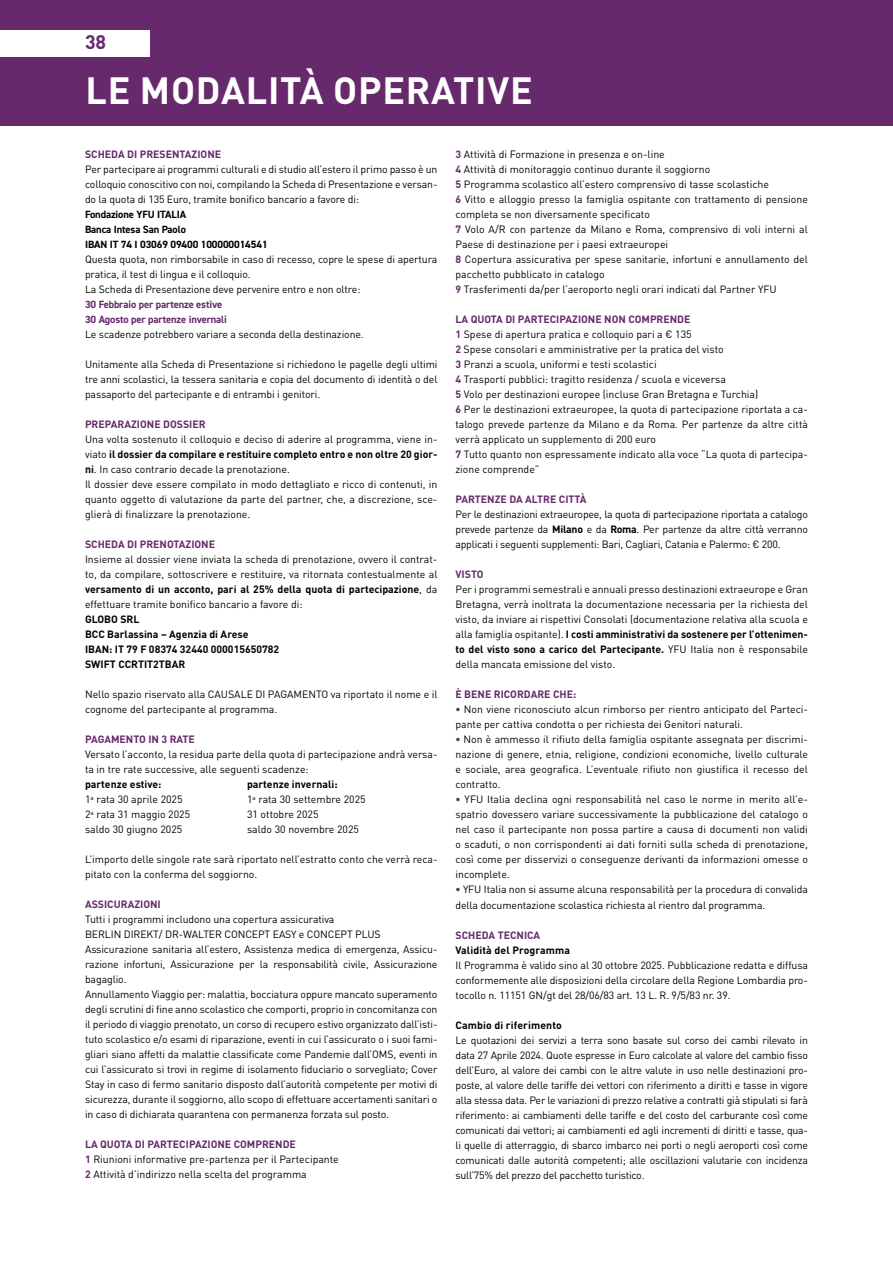
<style>
.page{position:relative;width:893px;height:1263px;background:#fff}
.page>*{position:absolute;margin:0;border:0;box-sizing:border-box;transform-origin:0 0}
.t1{font:700 37.5px "DIN Pro";letter-spacing:.02em;color:#fff}
.t2{font:700 19.5px "DIN Pro";color:#66296b}
.t3{font:10.5px/15px "DIN Pro";letter-spacing:-.01em;color:#000}
.t4{font:700 10.5px/15px "DIN Pro";color:#000}
.t5{font:700 10.5px "DIN Pro";color:#66296b}
.t6{font:700 10.5px/15px "DIN2014";letter-spacing:-.01em;color:#000}
.t7{font:700 10.5px/15px "DIN2014";letter-spacing:-.01em;color:#66296b}
.s1{font-weight:700}
.s2{font-weight:700;color:#66296b}
</style>
<div class="page">
<div style="left:0;top:0;width:893px;height:125px;background:#66296b"></div>
<div style="left:0;top:30px;width:149px;height:26px;background:#fff"></div>
<h2 class="t2" style="left:85px;top:26px;width:23px">38</h2>
<h1 class="t1" style="left:85px;top:59px;width:449px">LE MODALITÀ OPERATIVE</h1>
<p class="t5" style="left:85px;top:146px;width:138px">SCHEDA DI PRESENTAZIONE</p>
<p class="t3" style="left:85px;top:161px;width:354px;text-align:justify">Per partecipare ai programmi culturali e di studio all’estero il primo passo è un colloquio conoscitivo con noi, compilando la Scheda di Presentazione e versan&shy;do la quota di 135 Euro, tramite bonifico bancario a favore di:</p>
<p class="t6" style="left:85px;top:207px;width:184px">Fondazione YFU ITALIA<br>Banca Intesa San Paolo<br>IBAN IT 74 I 03069 09400 100000014541</p>
<p class="t3" style="left:85px;top:251px;width:354px">Questa quota, non rimborsabile in caso di recesso, copre le spese di apertura pratica, il test di lingua e il colloquio.<br>La Scheda di Presentazione deve pervenire entro e non oltre:</p>
<p class="t7" style="left:85px;top:297px;width:143px">30 Febbraio per partenze estive<br>30 Agosto per partenze invernali</p>
<p class="t3" style="left:85px;top:326px;width:280px">Le scadenze potrebbero variare a seconda della destinazione.</p>
<p class="t3" style="left:85px;top:356px;width:354px;text-align:justify">Unitamente alla Scheda di Presentazione si richiedono le pagelle degli ultimi tre anni scolastici, la tessera sanitaria e copia del documento di identità o del passaporto del partecipante e di entrambi i genitori.</p>
<p class="t5" style="left:85px;top:416px;width:122px">PREPARAZIONE DOSSIER</p>
<p class="t3" style="left:85px;top:431px;width:354px">Una volta sostenuto il colloquio e deciso di aderire al programma, viene in&shy;viato <span class="s1">il dossier da compilare e restituire completo entro e non oltre 20 gior&shy;ni</span>. In caso contrario decade la prenotazione.<br>Il dossier deve essere compilato in modo dettagliato e ricco di contenuti, in quanto oggetto di valutazione da parte del partner, che, a discrezione, sce&shy;glierà di finalizzare la prenotazione.</p>
<p class="t5" style="left:85px;top:536px;width:132px">SCHEDA DI PRENOTAZIONE</p>
<p class="t3" style="left:85px;top:551px;width:354px;text-align:justify">Insieme al dossier viene inviata la scheda di prenotazione, ovvero il contrat&shy;to, da compilare, sottoscrivere e restituire, va ritornata contestualmente al <span class="s1">versamento di un acconto, pari al 25% della quota di partecipazione</span>, da effettuare tramite bonifico bancario a favore di:</p>
<p class="t4" style="left:85px;top:611px;width:196px">GLOBO SRL<br>BCC Barlassina – Agenzia di Arese<br>IBAN: IT 79 F 08374 32440 000015650782<br>SWIFT CCRTIT2TBAR</p>
<p class="t3" style="left:85px;top:687px;width:354px">Nello spazio riservato alla CAUSALE DI PAGAMENTO va riportato il nome e il cognome del partecipante al programma.</p>
<p class="t5" style="left:85px;top:731px;width:111px">PAGAMENTO IN 3 RATE</p>
<p class="t3" style="left:85px;top:747px;width:354px">Versato l’acconto, la residua parte della quota di partecipazione andrà versa&shy;ta in tre rate successive, alle seguenti scadenze:</p>
<p class="t4" style="left:85px;top:776px;width:78px">partenze estive:</p>
<p class="t4" style="left:247px;top:776px;width:92px">partenze invernali:</p>
<p class="t3" style="left:85px;top:791px;width:99px">1<sup>a</sup> rata 30 aprile 2025</p>
<p class="t3" style="left:247px;top:791px;width:120px">1<sup>a</sup> rata 30 settembre 2025</p>
<p class="t3" style="left:85px;top:806px;width:107px">2<sup>a</sup> rata 31 maggio 2025</p>
<p class="t3" style="left:247px;top:806px;width:73px">31 ottobre 2025</p>
<p class="t3" style="left:85px;top:821px;width:99px">saldo 30 giugno 2025</p>
<p class="t3" style="left:247px;top:821px;width:113px">saldo 30 novembre 2025</p>
<p class="t3" style="left:85px;top:851px;width:354px">L’importo delle singole rate sarà riportato nell’estratto conto che verrà reca&shy;pitato con la conferma del soggiorno.</p>
<p class="t5" style="left:85px;top:896px;width:77px">ASSICURAZIONI</p>
<p class="t3" style="left:85px;top:911px;width:354px">Tutti i programmi includono una copertura assicurativa<br>BERLIN DIREKT/ DR-WALTER CONCEPT EASY e CONCEPT PLUS Assicurazione sanitaria all’estero, Assistenza medica di emergenza, Assicu&shy;razione infortuni, Assicurazione per la responsabilità civile, Assicurazione bagaglio.<br>Annullamento Viaggio per: malattia, bocciatura oppure mancato superamento degli scrutini di fine anno scolastico che comporti, proprio in concomitanza con il periodo di viaggio prenotato, un corso di recupero estivo organizzato dall’isti&shy;tuto scolastico e/o esami di riparazione, eventi in cui l’assicurato o i suoi fami&shy;gliari siano affetti da malattie classificate come Pandemie dall’OMS, eventi in cui l’assicurato si trovi in regime di isolamento fiduciario o sorvegliato; Cover Stay in caso di fermo sanitario disposto dall’autorità competente per motivi di sicurezza, durante il soggiorno, allo scopo di effettuare accertamenti sanitari o in caso di dichiarata quarantena con permanenza forzata sul posto.</p>
<p class="t3" style="left:85px;top:1136px;width:255px"><span class="s2">LA QUOTA DI PARTECIPAZIONE COMPRENDE<br>1</span> Riunioni informative pre-partenza per il Partecipante<br><span class="s2">2</span> Attività d’indirizzo nella scelta del programma</p>
<p class="t3" style="left:455px;top:146px;width:354px"><span class="s2">3</span> Attività di Formazione in presenza e on-line<br><span class="s2">4</span> Attività di monitoraggio continuo durante il soggiorno<br><span class="s2">5</span> Programma scolastico all’estero comprensivo di tasse scolastiche<br><span class="s2">6</span> Vitto e alloggio presso la famiglia ospitante con trattamento di pensione completa se non diversamente specificato<br><span class="s2">7</span> Volo A/R con partenze da Milano e Roma, comprensivo di voli interni al Paese di destinazione per i paesi extraeuropei<br><span class="s2">8</span> Copertura assicurativa per spese sanitarie, infortuni e annullamento del pacchetto pubblicato in catalogo<br><span class="s2">9</span> Trasferimenti da/per l’aeroporto negli orari indicati dal Partner YFU</p>
<p class="t3" style="left:455px;top:312px;width:354px"><span class="s2">LA QUOTA DI PARTECIPAZIONE NON COMPRENDE<br>1</span> Spese di apertura pratica e colloquio pari a € 135<br><span class="s2">2</span> Spese consolari e amministrative per la pratica del visto<br><span class="s2">3</span> Pranzi a scuola, uniformi e testi scolastici<br><span class="s2">4</span> Trasporti pubblici: tragitto residenza / scuola e viceversa<br><span class="s2">5</span> Volo per destinazioni europee (incluse Gran Bretagna e Turchia)<br><span class="s2">6</span> Per le destinazioni extraeuropee, la quota di partecipazione riportata a ca&shy;talogo prevede partenze da Milano e da Roma. Per partenze da altre città verrà applicato un supplemento di 200 euro<br><span class="s2">7</span> Tutto quanto non espressamente indicato alla voce “La quota di partecipa&shy;zione comprende”</p>
<p class="t5" style="left:455px;top:491px;width:132px">PARTENZE DA ALTRE CITTÀ</p>
<p class="t3" style="left:455px;top:507px;width:354px;text-align:justify">Per le destinazioni extraeuropee, la quota di partecipazione riportata a catalogo prevede partenze da <span class="s1">Milano</span> e da <span class="s1">Roma</span>. Per partenze da altre città verranno applicati i seguenti supplementi: Bari, Cagliari, Catania e Palermo: € 200.</p>
<p class="t5" style="left:455px;top:566px;width:30px">VISTO</p>
<p class="t3" style="left:455px;top:582px;width:354px;text-align:justify">Per i programmi semestrali e annuali presso destinazioni extraeurope e Gran Bretagna, verrà inoltrata la documentazione necessaria per la richiesta del visto, da inviare ai rispettivi Consolati (documentazione relativa alla scuola e alla famiglia ospitante). <span class="s1">I costi amministrativi da sostenere per l’ottenimen&shy;to del visto sono a carico del Partecipante.</span> YFU Italia non è responsabile della mancata emissione del visto.</p>
<p class="t5" style="left:455px;top:686px;width:122px">È BENE RICORDARE CHE:</p>
<p class="t3" style="left:455px;top:702px;width:354px"><span class="s2">•</span> Non viene riconosciuto alcun rimborso per rientro anticipato del Parteci&shy;pante per cattiva condotta o per richiesta dei Genitori naturali.</p>
<p class="t3" style="left:455px;top:732px;width:354px;text-align:justify"><span class="s2">•</span> Non è ammesso il rifiuto della famiglia ospitante assegnata per discrimi&shy;nazione di genere, etnia, religione, condizioni economiche, livello culturale e sociale, area geografica. L’eventuale rifiuto non giustifica il recesso del contratto.</p>
<p class="t3" style="left:455px;top:792px;width:354px;text-align:justify"><span class="s2">•</span> YFU Italia declina ogni responsabilità nel caso le norme in merito all’e&shy;spatrio dovessero variare successivamente la pubblicazione del catalogo o nel caso il partecipante non possa partire a causa di documenti non validi o scaduti, o non corrispondenti ai dati forniti sulla scheda di prenotazione, così come per disservizi o conseguenze derivanti da informazioni omesse o incomplete.</p>
<p class="t3" style="left:455px;top:882px;width:354px"><span class="s2">•</span> YFU Italia non si assume alcuna responsabilità per la procedura di convalida della documentazione scolastica richiesta al rientro dal programma.</p>
<p class="t5" style="left:455px;top:926px;width:86px">SCHEDA TECNICA</p>
<p class="t4" style="left:455px;top:941px;width:116px">Validità del Programma</p>
<p class="t3" style="left:455px;top:957px;width:354px;text-align:justify">Il Programma è valido sino al 30 ottobre 2025. Pubblicazione redatta e diffusa conformemente alle disposizioni della circolare della Regione Lombardia pro&shy;tocollo n. 11151 GN/gt del 28/06/83 art. 13 L. R. 9/5/83 nr. 39.</p>
<p class="t4" style="left:455px;top:1016px;width:108px">Cambio di riferimento</p>
<p class="t3" style="left:455px;top:1032px;width:354px;text-align:justify">Le quotazioni dei servizi a terra sono basate sul corso dei cambi rilevato in data 27 Aprile 2024. Quote espresse in Euro calcolate al valore del cambio fisso dell’Euro, al valore dei cambi con le altre valute in uso nelle destinazioni pro&shy;poste, al valore delle tariffe dei vettori con riferimento a diritti e tasse in vigore alla stessa data. Per le variazioni di prezzo relative a contratti già stipulati si farà riferimento: ai cambiamenti delle tariffe e del costo del carburante così come comunicati dai vettori; ai cambiamenti ed agli incrementi di diritti e tasse, qua&shy;li quelle di atterraggio, di sbarco imbarco nei porti o negli aeroporti così come comunicati dalle autorità competenti; alle oscillazioni valutarie con incidenza sull’75% del prezzo del pacchetto turistico.</p>
</div>
